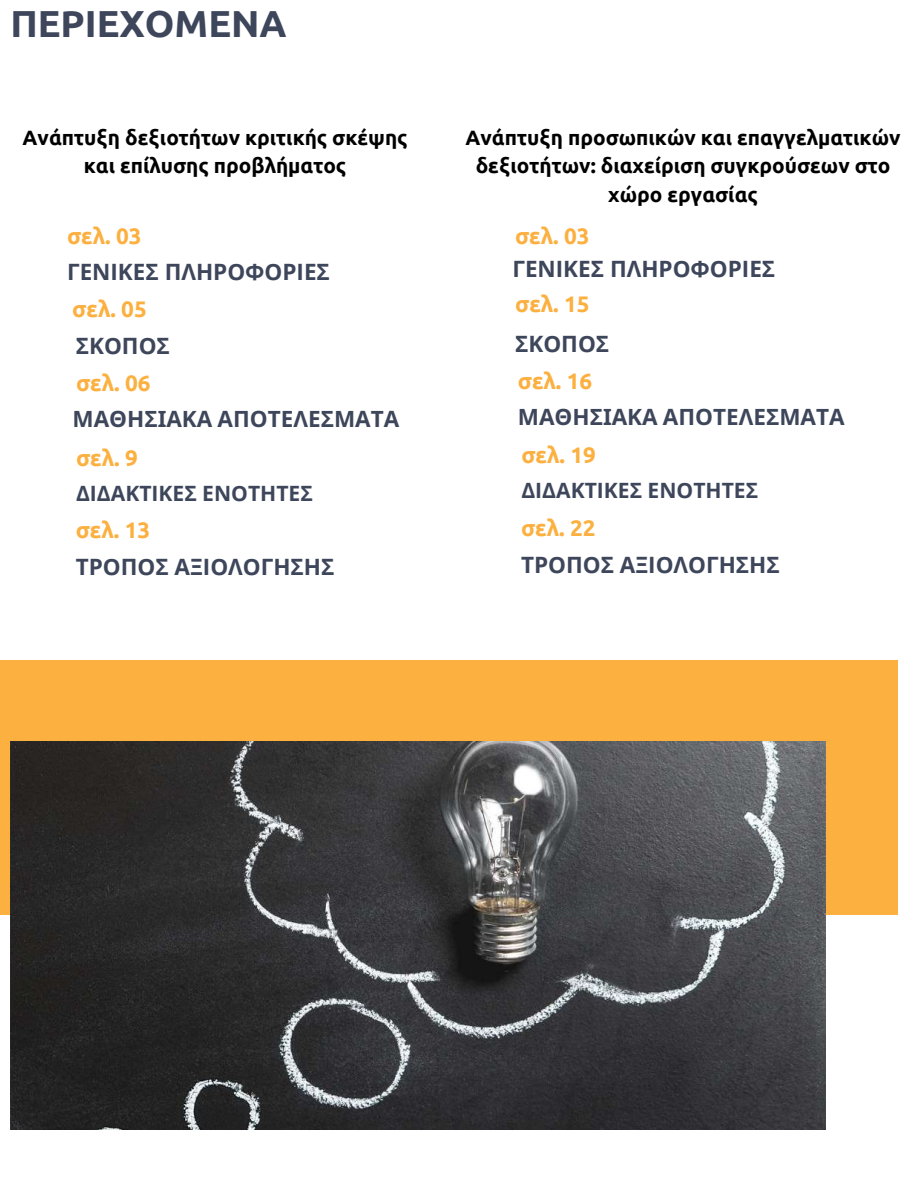
<style>
.page{position:relative;width:918px;height:1188px;background:#fff}
.page>*{position:absolute;margin:0;border:0;box-sizing:border-box;transform-origin:0 0}
.t1{font:700 37.65px "Ubuntu";color:#3d465a}
.t2{font:700 22.5px "Open Sans";color:#3d465a}
.t3{font:700 22.5px "Ubuntu";color:#fbb040}
.t4{font:700 22.5px "Noto Sans";color:#3d465a}
.t5{font:700 21.15px "Open Sans";color:#3d465a}
.t6{font:700 20.7px/28.2px "Ubuntu";color:#000;text-align:center}
</style>
<div class="page">
<div style="left:0;top:661px;width:898px;height:254px;background:#fbb040"></div>
<img style="left:10px;top:741px;width:816px;height:388px">
<h1 class="t1" style="left:10px;top:2px;width:278px">ΠΕΡΙΕΧΟΜΕΝΑ</h1>
<p class="t6" style="left:23px;top:123px;width:387px">Ανάπτυξη δεξιοτήτων κριτικής σκέψης και επίλυσης προβλήματος</p>
<p class="t6" style="left:466px;top:124px;width:437px">Ανάπτυξη προσωπικών και επαγγελματικών δεξιοτήτων: διαχείριση συγκρούσεων στο χώρο εργασίας</p>
<p class="t3" style="left:67px;top:223px;width:76px">σελ. 03</p>
<p class="t3" style="left:515px;top:223px;width:76px">σελ. 03</p>
<p class="t2" style="left:67px;top:256px;width:264px">ΓΕΝΙΚΕΣ ΠΛΗΡΟΦΟΡΙΕΣ</p>
<p class="t2" style="left:512px;top:253px;width:264px">ΓΕΝΙΚΕΣ ΠΛΗΡΟΦΟΡΙΕΣ</p>
<p class="t3" style="left:72px;top:296px;width:76px">σελ. 05</p>
<p class="t3" style="left:515px;top:291px;width:76px">σελ. 15</p>
<p class="t2" style="left:76px;top:330px;width:96px">ΣΚΟΠΟΣ</p>
<p class="t2" style="left:515px;top:328px;width:96px">ΣΚΟΠΟΣ</p>
<p class="t3" style="left:76px;top:370px;width:76px">σελ. 06</p>
<p class="t3" style="left:518px;top:368px;width:76px">σελ. 16</p>
<p class="t4" style="left:72px;top:403px;width:328px">ΜΑΘΗΣΙΑΚΑ ΑΠΟΤΕΛΕΣΜΑΤΑ</p>
<p class="t4" style="left:518px;top:401px;width:328px">ΜΑΘΗΣΙΑΚΑ ΑΠΟΤΕΛΕΣΜΑΤΑ</p>
<p class="t3" style="left:76px;top:445px;width:63px">σελ. 9</p>
<p class="t3" style="left:521px;top:442px;width:76px">σελ. 19</p>
<p class="t5" style="left:76px;top:478px;width:238px">ΔΙΔΑΚΤΙΚΕΣ ΕΝΟΤΗΤΕΣ</p>
<p class="t5" style="left:521px;top:476px;width:238px">ΔΙΔΑΚΤΙΚΕΣ ΕΝΟΤΗΤΕΣ</p>
<p class="t3" style="left:76px;top:517px;width:76px">σελ. 13</p>
<p class="t3" style="left:521px;top:515px;width:76px">σελ. 22</p>
<p class="t2" style="left:76px;top:551px;width:260px">ΤΡΟΠΟΣ ΑΞΙΟΛΟΓΗΣΗΣ</p>
<p class="t2" style="left:521px;top:549px;width:260px">ΤΡΟΠΟΣ ΑΞΙΟΛΟΓΗΣΗΣ</p>
</div>
